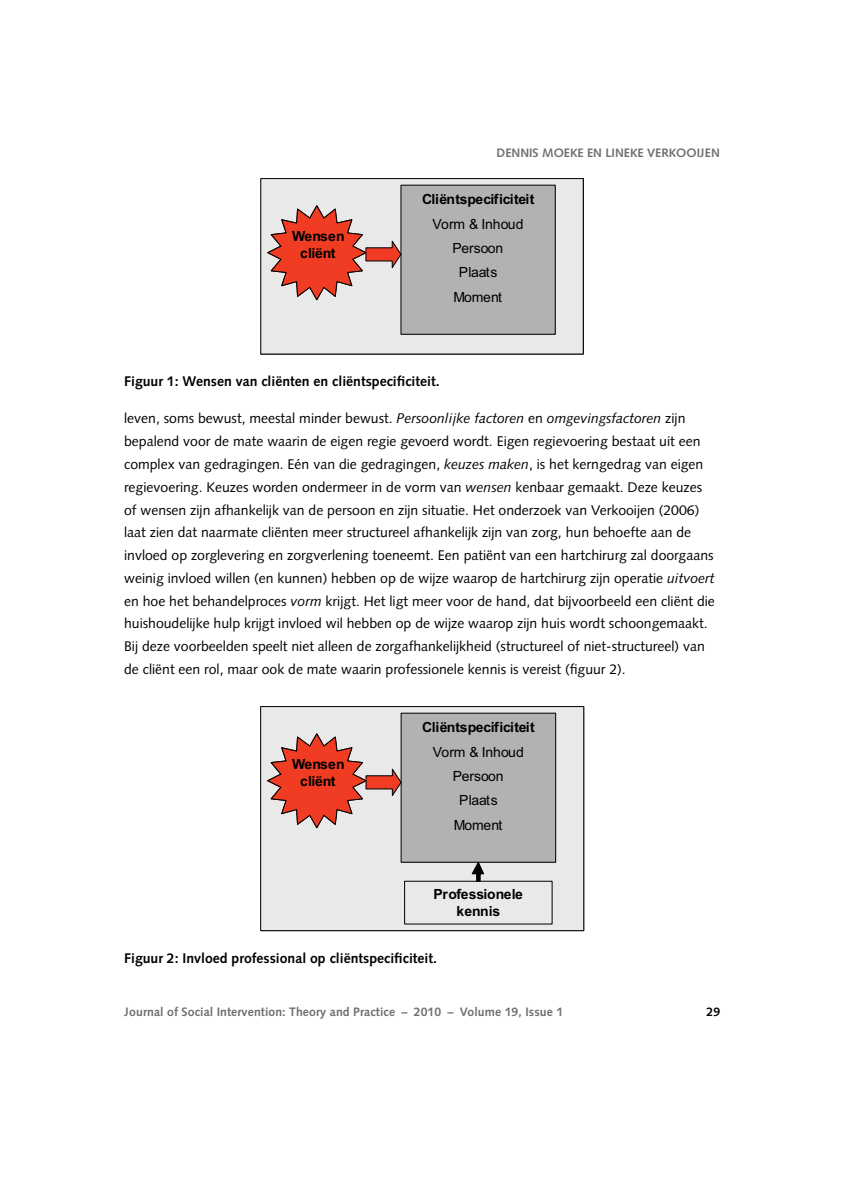
<style>
.page{position:relative;width:844px;height:1191px;background:#fff}
.page>*{position:absolute;margin:0;border:0;box-sizing:border-box;transform-origin:0 0}
.t1{font:14px/22.8px "Syntax";color:#000}
.t2{font:700 14px "Syntax";color:#000}
.t3{font:700 14px/16.4px "Arial";letter-spacing:-.02em;color:#000;text-align:center}
.t4{font:14px/24.5px "Arial";letter-spacing:-.01em;color:#000;text-align:center}
.t5{font:700 12.25px "Syntax";letter-spacing:.005em;color:#6d6f71}
.t6{font:700 12.25px "Syntax";color:#000}
.s1{font-style:italic}
</style>
<div class="page">
<div style="left:261px;top:179px;width:322px;height:175px;background:#eae9ea"></div>
<div style="left:260px;top:178px;width:323px;height:176px;border:1px solid #000"></div>
<div style="left:401px;top:185px;width:154px;height:149px;background:#b3b2b2"></div>
<div style="left:400px;top:185px;width:155px;height:150px;border:1px solid #000"></div>
<svg style="left:267px;top:204px;width:135px;height:97px"></svg>
<div style="left:260px;top:706px;width:323px;height:224px;background:#eae9ea"></div>
<div style="left:260px;top:706px;width:324px;height:225px;border:1px solid #000"></div>
<div style="left:401px;top:713px;width:154px;height:149px;background:#b3b2b2"></div>
<div style="left:400px;top:712px;width:156px;height:150px;border:1px solid #000"></div>
<svg style="left:472px;top:862px;width:11px;height:19px"></svg>
<svg style="left:267px;top:732px;width:135px;height:97px"></svg>
<p class="t3" style="left:292px;top:228px;width:54px">Wensen cliënt</p>
<p class="t5" style="left:496px;top:146px;width:225px">Dennis Moekeen Lineke Verkooijen</p>
<p class="t3" style="left:422px;top:191px;width:114px">Cliëntspecificiteit</p>
<p class="t4" style="left:432px;top:212px;width:92px">Vorm &amp; Inhoud<br>Persoon<br>Plaats<br>Moment</p>
<p class="t2" style="left:124px;top:373px;width:317px">Figuur 1: Wensen van cliënten en cliëntspecificiteit.</p>
<p class="t1" style="left:124px;top:407px;width:592px">leven, soms bewust, meestal minder bewust. <span class="s1">Persoonlijke factoren</span> en <span class="s1">omgevingsfactoren</span> zijn bepalend voor de mate waarin de eigen regie gevoerd wordt. Eigen regievoering bestaat uit een complex van gedragingen. Eén van die gedragingen, <span class="s1">keuzes maken</span>, is het kerngedrag van eigen regievoering. Keuzes worden ondermeer in de vorm van <span class="s1">wensen</span> kenbaar gemaakt. Deze keuzes of wensen zijn afhankelijk van de persoon en zijn situatie. Het onderzoek van Verkooijen (2006) laat zien dat naarmate cliënten meer structureel afhankelijk zijn van zorg, hun behoefte aan de invloed op zorglevering en zorgverlening toeneemt. Een patiënt van een hartchirurg zal doorgaans weinig invloed willen (en kunnen) hebben op de wijze waarop de hartchirurg zijn operatie <span class="s1">uitvoert </span>en hoe het behandelproces <span class="s1">vorm</span> krijgt. Het ligt meer voor de hand, dat bijvoorbeeld een cliënt die huishoudelijke hulp krijgt invloed wil hebben op de wijze waarop zijn huis wordt schoongemaakt.<br>Bij deze voorbeelden speelt niet alleen de zorgafhankelijkheid (structureel of niet-structureel) van de cliënt een rol, maar ook de mate waarin professionele kennis is vereist (figuur 2).</p>
<p class="t3" style="left:292px;top:756px;width:54px">Wensen cliënt</p>
<p class="t3" style="left:422px;top:719px;width:114px">Cliëntspecificiteit</p>
<p class="t4" style="left:432px;top:740px;width:93px">Vorm &amp; Inhoud<br>Persoon<br>Plaats<br>Moment</p>
<p class="t3" style="left:433px;top:886px;width:91px">Professionele kennis</p>
<p class="t2" style="left:124px;top:949px;width:314px">Figuur 2: Invloed professional op cliëntspecificiteit.</p>
<p class="t5" style="left:124px;top:1004px;width:440px">Journal of Social Intervention: Theory and Practice – 2010 – Volume 19, Issue 1</p>
<p class="t6" style="left:706px;top:1004px;width:15px">29</p>
</div>
